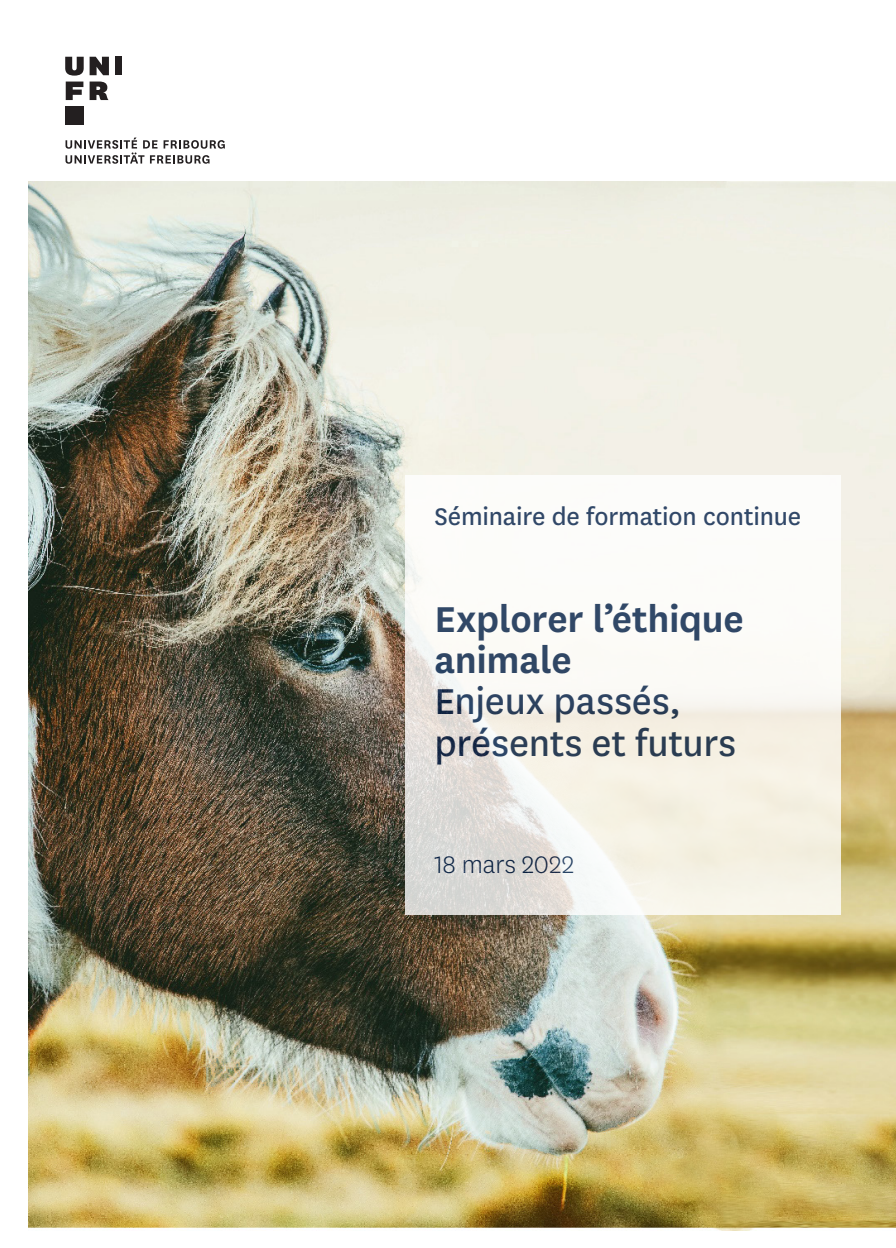
<style>
.page{position:relative;width:896px;height:1248px;background:#fff}
.page>*{position:absolute;margin:0;border:0;box-sizing:border-box;transform-origin:0 0}
.t1{font:42px/41.2px "National Uni Fr";color:#001e49}
.t2{font:600 42px/41.2px "National Uni Fr";letter-spacing:-.005em;color:#001e49}
.t3{font:28px "National Uni Fr";letter-spacing:-.005em;color:#001e49}
.t4{font:300 28px "National Uni Fr";color:#001e49}
</style>
<div class="page">
<img style="left:28px;top:181px;width:868px;height:1049px">
<svg style="left:66px;top:137px;width:159px;height:27px"></svg>
<svg style="left:90px;top:57px;width:19px;height:18px"></svg>
<div style="left:115px;top:57px;width:7px;height:18px;background:#231f20"></div>
<svg style="left:65px;top:57px;width:19px;height:43px"></svg>
<div style="left:65px;top:106px;width:19px;height:19px;background:#231f20"></div>
<svg style="left:90px;top:81px;width:19px;height:19px"></svg>
<svg style="left:405px;top:474px;width:435px;height:440px;fill:#f9f9f6"></svg>
<p class="t3" style="left:434px;top:498px;width:368px">Séminaire de formation continue</p>
<p class="t2" style="left:434px;top:595px;width:311px">Explorer l’éthique animale</p>
<p class="t1" style="left:434px;top:678px;width:303px">Enjeux passés, présents et futurs</p>
<p class="t4" style="left:434px;top:847px;width:141px">18 mars 2022</p>
</div>
